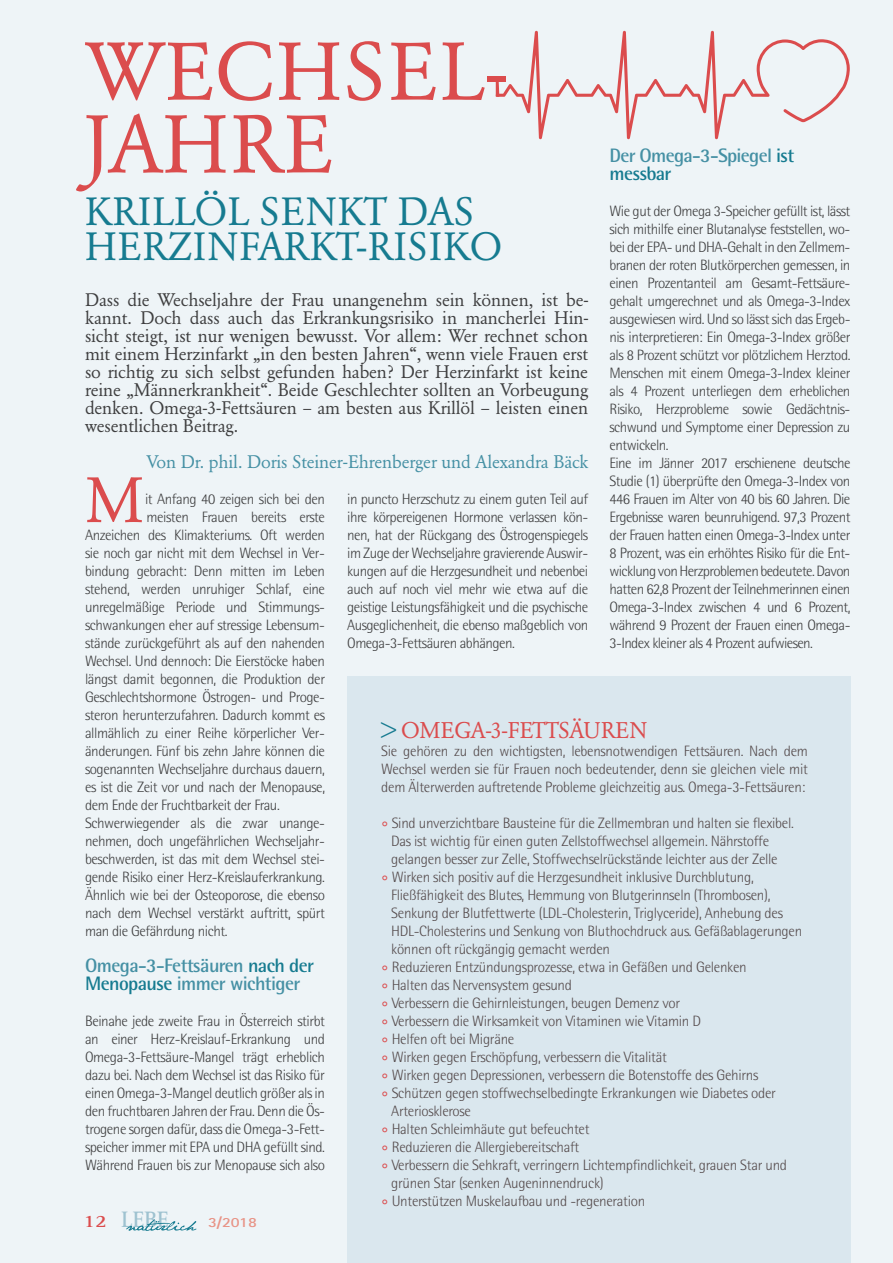
<style>
.page{position:relative;width:893px;height:1263px;background:#eef4f7}
.page>*{position:absolute;margin:0;border:0;box-sizing:border-box;transform-origin:0 0}
.t1{font:80.85px/72.8px "Garamond BQ";letter-spacing:.01em;color:#db4c4d}
.t2{font:63px "Garamond BQ";color:#db4c4d}
.t3{font:39px/34.5px "Garamond BQ";letter-spacing:.01em;color:#167b90}
.t4{font:700 23.1px "Rotis Serif";color:#9ec2d0;scale:.91 1}
.t5{font:22.5px "Garamond BQ";letter-spacing:-.01em;color:#db4c4d}
.t6{font:700 19.5px/18px "AT Rotis Semi Sans";letter-spacing:-.03em;color:#4590a4}
.t7{font:18px/18px "Garamond BQ";letter-spacing:-.01em;color:#3e3e3f;text-align:justify}
.t8{font:18px "Garamond BQ";letter-spacing:-.01em;color:#4590a4}
.t9{font:300 15px/18px "AT Rotis Semi Sans";letter-spacing:-.035em;color:#3e3e3f;text-align:justify}
.t10{font:300 15px/18px "AT Rotis Semi Sans";letter-spacing:-.02em;color:#544a4b;text-align:justify}
.t11{font:700 14.1px "AT Rotis Sans Serif";color:#e89386;scale:1.18 1}
.s1{color:#167b90}
.s2{font-size:22.5px;color:#db4c4d}
.s3{font-size:17.85px;color:#db4c4d}
</style>
<div class="page">
<svg style="left:126px;top:1219px;width:70px;height:12px"></svg>
<div style="left:347px;top:676px;width:503px;height:587px;background:#dae7ee"></div>
<svg style="left:496px;top:31px;width:354px;height:108px"></svg>
<h1 class="t1" style="left:85px;top:37px;width:423px">WECHSEL-<br>JAHRE</h1>
<h3 class="t3" style="left:85px;top:195px;width:419px">KRILLÖL SENKT DAS<br>HERZINFARKT-RISIKO</h3>
<h3 class="t6" style="left:609px;top:148px;width:186px">Der Omega-3-Spiegel <span class="s1">ist messbar</span></h3>
<p class="t9" style="left:609px;top:203px;width:242px;text-align:left">Wie gut der Omega 3-Speicher gefüllt ist, lässt sich mithilfe einer Blutanalyse feststellen, wo&shy;bei der EPA- und DHA-Gehalt in den Zellmem&shy;branen der roten Blutkörperchen gemessen, in einen Prozentanteil am Gesamt-Fettsäure&shy;gehalt umgerechnet und als Omega-3-Index ausgewiesen wird. Und so lässt sich das Ergeb&shy;nis interpretieren: Ein Omega-3-Index größer als 8 Prozent schützt vor plötzlichem Herztod.<br>Menschen mit einem Omega-3-Index kleiner als 4 Prozent unterliegen dem erheblichen Risiko, Herzprobleme sowie Gedächtnis&shy;schwund und Symptome einer Depression zu entwickeln.<br>Eine im Jänner 2017 erschienene deutsche Studie (1) überprüfte den Omega-3-Index von 446 Frauen im Alter von 40 bis 60 Jahren. Die Ergebnisse waren beunruhigend. 97,3 Prozent der Frauen hatten einen Omega-3-Index unter 8 Prozent, was ein erhöhtes Risiko für die Ent&shy;wicklung von Herzproblemen bedeutete. Davon hatten 62,8 Prozent der Teilnehmerinnen einen Omega-3-Index zwischen 4 und 6 Prozent, während 9 Prozent der Frauen einen Omega-3-Index kleiner als 4 Prozent aufwiesen.</p>
<p class="t7" style="left:85px;top:291px;width:505px">Dass die Wechseljahre der Frau unangenehm sein können, ist be&shy;kannt. Doch dass auch das Erkrankungsrisiko in mancherlei Hin&shy;sicht steigt, ist nur wenigen bewusst. Vor allem: Wer rechnet schon mit einem Herzinfarkt „in den besten Jahren“, wenn viele Frauen erst so richtig zu sich selbst gefunden haben? Der Herzinfarkt ist keine reine „Männerkrankheit“. Beide Geschlechter sollten an Vorbeugung denken. Omega-3-Fettsäuren – am besten aus Krillöl – leisten einen wesentlichen Beitrag.</p>
<p class="t8" style="left:146px;top:452px;width:443px">Von Dr. phil. Doris Steiner-Ehrenberger und Alexandra Bäck</p>
<h2 class="t2" style="left:85px;top:466px;width:61px">M</h2>
<p class="t9" style="left:145px;top:491px;width:181px">it Anfang 40 zeigen sich bei den</p>
<p class="t9" style="left:147px;top:509px;width:180px">meisten Frauen bereits erste</p>
<p class="t9" style="left:85px;top:527px;width:241px">Anzeichen des Klimakteriums. Oft werden</p>
<p class="t9" style="left:85px;top:545px;width:241px">sie noch gar nicht mit dem Wechsel in Ver-</p>
<p class="t9" style="left:85px;top:563px;width:242px">bindung gebracht: Denn mitten im Leben</p>
<p class="t9" style="left:85px;top:581px;width:242px">stehend, werden unruhiger Schlaf, eine</p>
<p class="t9" style="left:85px;top:599px;width:241px">unregelmäßige Periode und Stimmungs-</p>
<p class="t9" style="left:85px;top:617px;width:242px">schwankungen eher auf stressige Lebensum-</p>
<p class="t9" style="left:85px;top:635px;width:241px">stände zurückgeführt als auf den nahenden</p>
<p class="t9" style="left:85px;top:653px;width:242px">Wechsel. Und dennoch: Die Eierstöcke haben</p>
<p class="t9" style="left:85px;top:671px;width:242px">längst damit begonnen, die Produktion der</p>
<p class="t9" style="left:85px;top:689px;width:242px">Geschlechtshormone Östrogen- und Proge-</p>
<p class="t9" style="left:85px;top:707px;width:242px">steron herunterzufahren. Dadurch kommt es</p>
<p class="t9" style="left:85px;top:725px;width:242px">allmählich zu einer Reihe körperlicher Ver-</p>
<p class="t9" style="left:85px;top:743px;width:241px">änderungen. Fünf bis zehn Jahre können die</p>
<p class="t9" style="left:85px;top:761px;width:242px">sogenannten Wechseljahre durchaus dauern,</p>
<p class="t9" style="left:85px;top:779px;width:242px">es ist die Zeit vor und nach der Menopause,</p>
<p class="t9" style="left:85px;top:797px;width:196px">dem Ende der Fruchtbarkeit der Frau.</p>
<p class="t9" style="left:85px;top:815px;width:242px">Schwerwiegender als die zwar unange-</p>
<p class="t9" style="left:85px;top:833px;width:241px">nehmen, doch ungefährlichen Wechseljahr-</p>
<p class="t9" style="left:85px;top:851px;width:242px">beschwerden, ist das mit dem Wechsel stei-</p>
<p class="t9" style="left:85px;top:869px;width:241px">gende Risiko einer Herz-Kreislauferkrankung.</p>
<p class="t9" style="left:85px;top:887px;width:241px">Ähnlich wie bei der Osteoporose, die ebenso</p>
<p class="t9" style="left:85px;top:905px;width:241px">nach dem Wechsel verstärkt auftritt, spürt</p>
<p class="t9" style="left:85px;top:923px;width:144px">man die Gefährdung nicht.</p>
<h3 class="t6" style="left:85px;top:958px;width:231px">Omega-3-Fettsäuren <span class="s1">nach der<br>Menopause</span> immer wichtiger</h3>
<p class="t9" style="left:85px;top:1013px;width:242px">Beinahe jede zweite Frau in Österreich stirbt an einer Herz-Kreislauf-Erkrankung und Omega-3-Fettsäure-Mangel trägt erheblich dazu bei. Nach dem Wechsel ist das Risiko für einen Omega-3-Mangel deutlich größer als in den fruchtbaren Jahren der Frau. Denn die Ös&shy;trogene sorgen dafür, dass die Omega-3-Fett&shy;speicher immer mit EPA und DHA gefüllt sind.<br>Während Frauen bis zur Menopause sich also</p>
<p class="t9" style="left:347px;top:491px;width:242px">in puncto Herzschutz zu einem guten Teil auf ihre körpereigenen Hormone verlassen kön&shy;nen, hat der Rückgang des Östrogenspiegels im Zuge der Wechseljahre gravierende Auswir&shy;kungen auf die Herzgesundheit und nebenbei auch auf noch viel mehr wie etwa auf die geistige Leistungsfähigkeit und die psychische Ausgeglichenheit, die ebenso maßgeblich von Omega-3-Fettsäuren abhängen.</p>
<h3 class="t5" style="left:381px;top:718px;width:267px"><span class="s1">&gt;</span> OMEGA-3-FETTSÄUREN</h3>
<p class="t10" style="left:381px;top:743px;width:428px">Sie gehören zu den wichtigsten, lebensnotwendigen Fettsäuren. Nach dem Wechsel werden sie für Frauen noch bedeutender, denn sie gleichen viele mit dem Älterwerden auftretende Probleme gleichzeitig aus. Omega-3-Fettsäuren:</p>
<p class="t10" style="left:381px;top:815px;width:414px"><span class="s2">°</span> Sind unverzichtbare Bausteine für die Zellmembran und halten sie flexibel.</p>
<p class="t10" style="left:391px;top:833px;width:379px">Das ist wichtig für einen guten Zellstoffwechsel allgemein. Nährstoffe</p>
<p class="t10" style="left:391px;top:851px;width:388px">gelangen besser zur Zelle, Stoffwechselrückstände leichter aus der Zelle</p>
<p class="t10" style="left:381px;top:869px;width:374px"><span class="s2">°</span> Wirken sich positiv auf die Herzgesundheit inklusive Durchblutung,</p>
<p class="t10" style="left:391px;top:887px;width:381px">Fließfähigkeit des Blutes, Hemmung von Blutgerinnseln (Thrombosen),</p>
<p class="t10" style="left:391px;top:905px;width:393px">Senkung der Blutfettwerte (LDL-Cholesterin, Triglyceride), Anhebung des</p>
<p class="t10" style="left:391px;top:923px;width:412px">HDL-Cholesterins und Senkung von Bluthochdruck aus. Gefäßablagerungen</p>
<p class="t10" style="left:391px;top:941px;width:220px">können oft rückgängig gemacht werden</p>
<p class="t10" style="left:381px;top:959px;width:367px"><span class="s2">°</span> Reduzieren Entzündungsprozesse, etwa in Gefäßen und Gelenken</p>
<p class="t10" style="left:381px;top:977px;width:192px"><span class="s2">°</span> Halten das Nervensystem gesund</p>
<p class="t10" style="left:381px;top:995px;width:300px"><span class="s2">°</span> Verbessern die Gehirnleistungen, beugen Demenz vor</p>
<p class="t10" style="left:381px;top:1013px;width:321px"><span class="s2">°</span> Verbessern die Wirksamkeit von Vitaminen wie Vitamin D</p>
<p class="t10" style="left:381px;top:1031px;width:135px"><span class="s2">°</span> Helfen oft bei Migräne</p>
<p class="t10" style="left:381px;top:1049px;width:287px"><span class="s2">°</span> Wirken gegen Erschöpfung, verbessern die Vitalität</p>
<p class="t10" style="left:381px;top:1067px;width:379px"><span class="s2">°</span> Wirken gegen Depressionen, verbessern die Botenstoffe des Gehirns</p>
<p class="t10" style="left:381px;top:1085px;width:396px"><span class="s2">°</span> Schützen gegen stoffwechselbedingte Erkrankungen wie Diabetes oder</p>
<p class="t10" style="left:391px;top:1103px;width:81px">Arteriosklerose</p>
<p class="t10" style="left:381px;top:1121px;width:210px"><span class="s2">°</span> Halten Schleimhäute gut befeuchtet</p>
<p class="t10" style="left:381px;top:1139px;width:200px"><span class="s2">°</span> Reduzieren die Allergiebereitschaft</p>
<p class="t10" style="left:381px;top:1157px;width:407px"><span class="s2">°</span> Verbessern die Sehkraft, verringern Lichtempfindlichkeit, grauen Star und</p>
<p class="t10" style="left:391px;top:1175px;width:214px">grünen Star (senken Augeninnendruck)</p>
<p class="t10" style="left:381px;top:1193px;width:265px"><span class="s2">°</span> Unterstützen Muskelaufbau und -regeneration</p>
<h3 class="t4" style="left:83px;top:1205px;width:95px"><span class="s3">12</span> LEBE</h3>
<p class="t11" style="left:208px;top:1216px;width:43px">3/2018</p>
</div>
